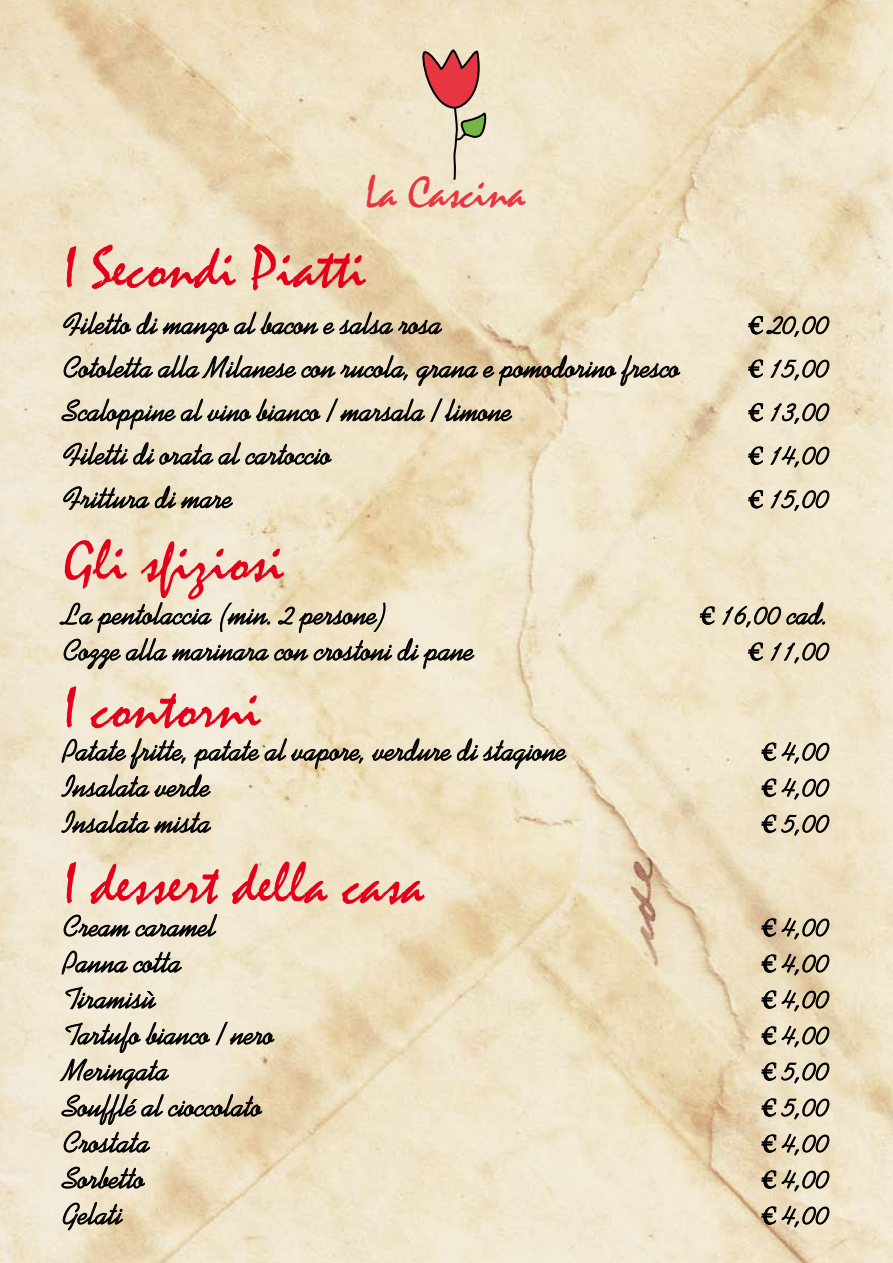
<style>
.page{position:relative;width:893px;height:1263px;background:#fff}
.page>*{position:absolute;margin:0;border:0;box-sizing:border-box;transform-origin:0 0}
.t1{font:60px "Mistral";color:#e2001a}
.t2{font:46.05px "Mistral";letter-spacing:-.005em;color:#e53641}
.t3{font:30px "Kaufmann";color:#000}
.s1{font-family:"Footlight MT Light";font-size:27px}
</style>
<div class="page">
<img style="left:0;top:0;width:893px;height:1263px">
<svg style="left:417px;top:47px;width:72px;height:135px;background:#d7b09d"></svg>
<svg style="left:265px;top:738px;width:98px;height:32px;background:#c1b69b"></svg>
<svg style="left:372px;top:738px;width:79px;height:25px;background:#b0a791"></svg>
<svg style="left:457px;top:738px;width:109px;height:31px;background:#bcb4a2"></svg>
<svg style="left:762px;top:743px;width:14px;height:18px"></svg>
<svg style="left:782px;top:742px;width:47px;height:21px"></svg>
<svg style="left:62px;top:738px;width:197px;height:58px;background:#c0b8a6"></svg>
<svg style="left:762px;top:779px;width:14px;height:18px"></svg>
<svg style="left:782px;top:778px;width:47px;height:21px"></svg>
<svg style="left:62px;top:810px;width:87px;height:22px;background:#a79e8a"></svg>
<svg style="left:155px;top:812px;width:56px;height:20px"></svg>
<svg style="left:762px;top:815px;width:14px;height:18px"></svg>
<svg style="left:782px;top:815px;width:47px;height:20px"></svg>
<svg style="left:64px;top:915px;width:66px;height:21px"></svg>
<svg style="left:136px;top:914px;width:81px;height:22px;background:#aea798"></svg>
<svg style="left:762px;top:918px;width:14px;height:18px"></svg>
<svg style="left:782px;top:918px;width:47px;height:21px"></svg>
<svg style="left:62px;top:951px;width:119px;height:23px;background:#aea99a"></svg>
<svg style="left:762px;top:954px;width:14px;height:18px"></svg>
<svg style="left:782px;top:954px;width:47px;height:21px"></svg>
<svg style="left:66px;top:987px;width:90px;height:23px;background:#aca597"></svg>
<svg style="left:762px;top:990px;width:14px;height:18px"></svg>
<svg style="left:782px;top:990px;width:47px;height:21px"></svg>
<svg style="left:66px;top:1022px;width:74px;height:31px;background:#b7b09e"></svg>
<svg style="left:146px;top:1022px;width:64px;height:22px"></svg>
<svg style="left:216px;top:1022px;width:58px;height:23px"></svg>
<svg style="left:762px;top:1026px;width:14px;height:18px"></svg>
<svg style="left:782px;top:1026px;width:47px;height:21px"></svg>
<svg style="left:762px;top:1062px;width:14px;height:18px"></svg>
<svg style="left:782px;top:1063px;width:47px;height:20px"></svg>
<svg style="left:60px;top:1059px;width:202px;height:66px;background:#cac0ac"></svg>
<svg style="left:762px;top:1098px;width:14px;height:18px"></svg>
<svg style="left:782px;top:1099px;width:47px;height:20px"></svg>
<svg style="left:64px;top:1131px;width:86px;height:21px;background:#a49d8e"></svg>
<svg style="left:762px;top:1134px;width:14px;height:18px"></svg>
<svg style="left:782px;top:1134px;width:47px;height:21px"></svg>
<svg style="left:62px;top:1166px;width:83px;height:22px;background:#9f9888"></svg>
<svg style="left:762px;top:1170px;width:14px;height:18px"></svg>
<svg style="left:782px;top:1170px;width:47px;height:21px"></svg>
<svg style="left:63px;top:1202px;width:60px;height:28px;background:#aea591"></svg>
<svg style="left:762px;top:1206px;width:14px;height:18px"></svg>
<svg style="left:782px;top:1206px;width:47px;height:21px"></svg>
<svg style="left:63px;top:312px;width:68px;height:23px;background:#9e9785"></svg>
<svg style="left:137px;top:312px;width:20px;height:22px"></svg>
<svg style="left:163px;top:312px;width:155px;height:30px;background:#bdb49e"></svg>
<svg style="left:324px;top:323px;width:10px;height:11px"></svg>
<svg style="left:340px;top:312px;width:102px;height:22px;background:#a99b80"></svg>
<svg style="left:748px;top:316px;width:81px;height:21px;background:#aba18a"></svg>
<svg style="left:64px;top:355px;width:232px;height:23px;background:#a7a08e"></svg>
<svg style="left:302px;top:366px;width:33px;height:11px"></svg>
<svg style="left:341px;top:355px;width:66px;height:25px;background:#b1a791"></svg>
<svg style="left:417px;top:355px;width:263px;height:32px;background:#bbaf95"></svg>
<svg style="left:748px;top:360px;width:15px;height:18px"></svg>
<svg style="left:771px;top:360px;width:58px;height:20px"></svg>
<svg style="left:62px;top:399px;width:113px;height:31px;background:#b9b09c"></svg>
<svg style="left:181px;top:399px;width:139px;height:22px;background:#aea692"></svg>
<svg style="left:326px;top:399px;width:99px;height:23px;background:#b1a792"></svg>
<svg style="left:431px;top:399px;width:81px;height:23px;background:#ada38b"></svg>
<svg style="left:748px;top:403px;width:15px;height:18px"></svg>
<svg style="left:771px;top:403px;width:58px;height:21px"></svg>
<svg style="left:63px;top:442px;width:65px;height:24px;background:#a19987"></svg>
<svg style="left:134px;top:442px;width:20px;height:22px"></svg>
<svg style="left:160px;top:444px;width:53px;height:20px"></svg>
<svg style="left:219px;top:442px;width:112px;height:22px;background:#aea693"></svg>
<svg style="left:748px;top:447px;width:15px;height:18px"></svg>
<svg style="left:771px;top:446px;width:58px;height:21px"></svg>
<svg style="left:63px;top:486px;width:86px;height:24px;background:#a9a08d"></svg>
<svg style="left:155px;top:486px;width:77px;height:22px;background:#a9a08b"></svg>
<svg style="left:748px;top:490px;width:15px;height:18px"></svg>
<svg style="left:771px;top:490px;width:58px;height:21px"></svg>
<svg style="left:700px;top:607px;width:14px;height:17px"></svg>
<svg style="left:723px;top:606px;width:58px;height:21px"></svg>
<svg style="left:787px;top:602px;width:38px;height:22px"></svg>
<svg style="left:60px;top:602px;width:332px;height:67px;background:#c4bba5"></svg>
<svg style="left:398px;top:638px;width:20px;height:22px"></svg>
<svg style="left:424px;top:649px;width:50px;height:21px"></svg>
<svg style="left:748px;top:643px;width:15px;height:17px"></svg>
<svg style="left:771px;top:643px;width:58px;height:20px"></svg>
<h2 class="t2" style="left:365px;top:167px;width:162px">La Cascina</h2>
<h1 class="t1" style="left:64px;top:235px;width:304px">I Secondi Piatti</h1>
<p class="t3" style="left:64px;top:307px;width:380px">Filetto di manzo al bacon e salsa rosa</p>
<p class="t3" style="left:748px;top:307px;width:83px"><span class="s1">€</span> 20,00</p>
<p class="t3" style="left:64px;top:350px;width:618px">Cotoletta alla Milanese con rucola, grana e pomodorino fresco</p>
<p class="t3" style="left:748px;top:350px;width:83px"><span class="s1">€</span> 15,00</p>
<p class="t3" style="left:64px;top:394px;width:450px">Scaloppine al vino bianco / marsala / limone</p>
<p class="t3" style="left:748px;top:394px;width:83px"><span class="s1">€</span> 13,00</p>
<p class="t3" style="left:64px;top:437px;width:269px">Filetti di orata al cartoccio</p>
<p class="t3" style="left:748px;top:437px;width:83px"><span class="s1">€</span> 14,00</p>
<p class="t3" style="left:64px;top:481px;width:170px">Frittura di mare</p>
<p class="t3" style="left:748px;top:481px;width:83px"><span class="s1">€</span> 15,00</p>
<h1 class="t1" style="left:64px;top:528px;width:222px">Gli sfiziosi</h1>
<p class="t3" style="left:64px;top:597px;width:326px">La pentolaccia (min. 2 persone)</p>
<p class="t3" style="left:699px;top:597px;width:131px"><span class="s1">€</span> 16,00 cad.</p>
<p class="t3" style="left:64px;top:633px;width:412px">Cozze alla marinara con crostoni di pane</p>
<p class="t3" style="left:748px;top:633px;width:83px"><span class="s1">€</span> 11,00</p>
<h1 class="t1" style="left:64px;top:675px;width:199px">I contorni</h1>
<p class="t3" style="left:64px;top:733px;width:504px">Patate fritte, patate al vapore, verdure di stagione</p>
<p class="t3" style="left:761px;top:733px;width:70px"><span class="s1">€</span> 4,00</p>
<p class="t3" style="left:64px;top:769px;width:148px">Insalata verde</p>
<p class="t3" style="left:761px;top:769px;width:70px"><span class="s1">€</span> 4,00</p>
<p class="t3" style="left:64px;top:805px;width:149px">Insalata mista</p>
<p class="t3" style="left:761px;top:805px;width:70px"><span class="s1">€</span> 5,00</p>
<h1 class="t1" style="left:64px;top:850px;width:362px">I dessert della casa</h1>
<p class="t3" style="left:64px;top:909px;width:154px">Cream caramel</p>
<p class="t3" style="left:761px;top:909px;width:70px"><span class="s1">€</span> 4,00</p>
<p class="t3" style="left:64px;top:945px;width:119px">Panna cotta</p>
<p class="t3" style="left:761px;top:945px;width:70px"><span class="s1">€</span> 4,00</p>
<p class="t3" style="left:64px;top:981px;width:94px">Tiramisù</p>
<p class="t3" style="left:761px;top:981px;width:70px"><span class="s1">€</span> 4,00</p>
<p class="t3" style="left:64px;top:1017px;width:212px">Tartufo bianco / nero</p>
<p class="t3" style="left:761px;top:1017px;width:70px"><span class="s1">€</span> 4,00</p>
<p class="t3" style="left:64px;top:1053px;width:106px">Meringata</p>
<p class="t3" style="left:761px;top:1053px;width:70px"><span class="s1">€</span> 5,00</p>
<p class="t3" style="left:64px;top:1089px;width:200px">Soufflé al cioccolato</p>
<p class="t3" style="left:761px;top:1089px;width:70px"><span class="s1">€</span> 5,00</p>
<p class="t3" style="left:64px;top:1125px;width:88px">Crostata</p>
<p class="t3" style="left:761px;top:1125px;width:70px"><span class="s1">€</span> 4,00</p>
<p class="t3" style="left:64px;top:1161px;width:83px">Sorbetto</p>
<p class="t3" style="left:761px;top:1161px;width:70px"><span class="s1">€</span> 4,00</p>
<p class="t3" style="left:64px;top:1197px;width:60px">Gelati</p>
<p class="t3" style="left:761px;top:1197px;width:70px"><span class="s1">€</span> 4,00</p>
</div>
